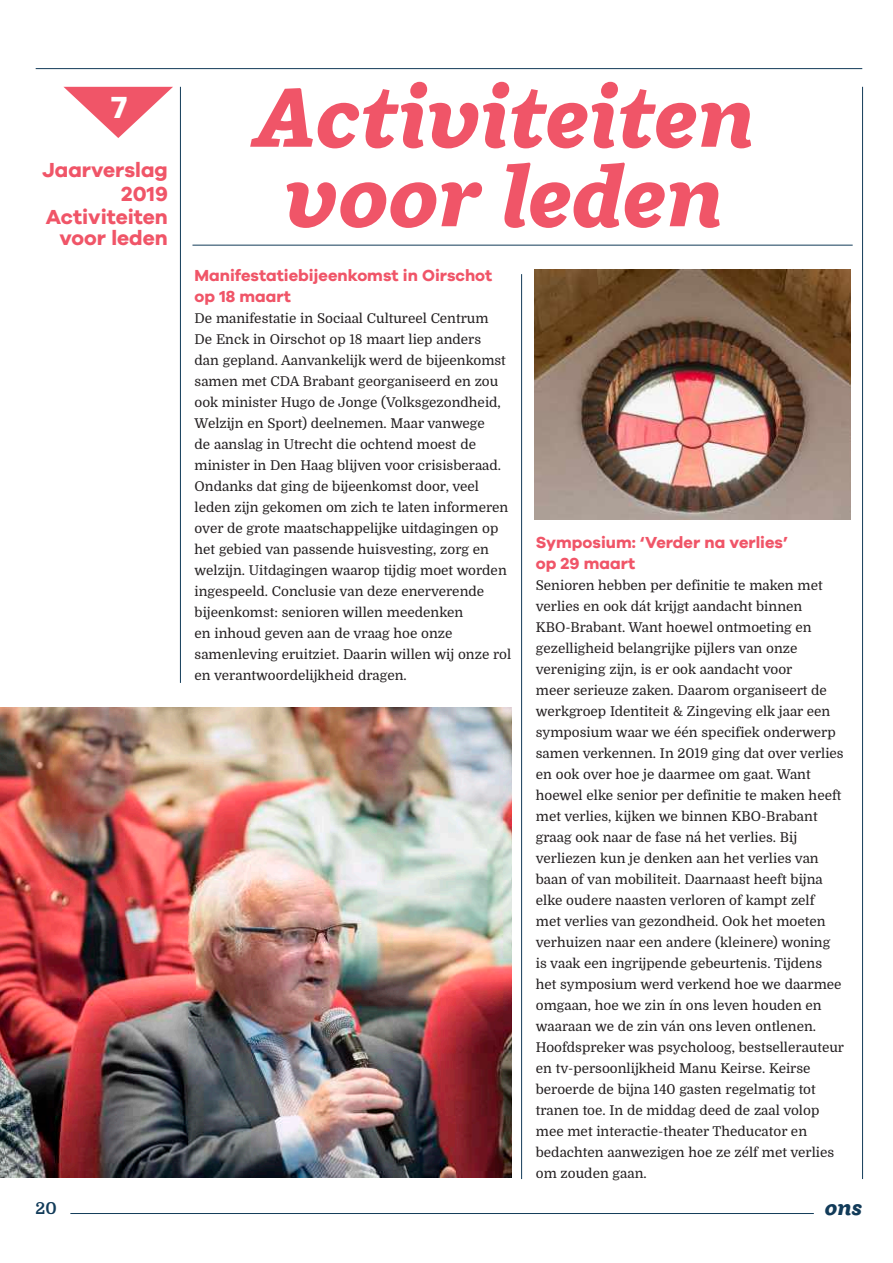
<style>
.page{position:relative;width:893px;height:1263px;background:#fff}
.page>*{position:absolute;margin:0;border:0;box-sizing:border-box;transform-origin:0 0}
.t1{font:italic 800 84px/79.5px "Ulises";color:#f05568;text-align:center}
.t2{font:700 31.5px "Galano Grotesque DEMO";color:#fff}
.t3{font:700 21px/22.5px "Galano Grotesque DEMO";color:#f05568;text-align:right}
.t4{font:italic 800 21px "Ulises";color:#123b59}
.t5{font:700 16.5px/21px "Galano Grotesque DEMO";color:#f05568}
.t6{font:700 16.5px "Domine";color:#123b59}
.t7{font:13.5px/21px "Domine";color:#231f20}
</style>
<div class="page">
<hr style="left:70px;top:1213px;width:744px;height:1px;background:#123b59">
<hr style="left:36px;top:68px;width:826px;height:1px;background:#123b59">
<svg style="left:64px;top:87px;width:109px;height:51px"></svg>
<hr style="left:180px;top:87px;width:1px;height:596px;background:#123b59">
<hr style="left:862px;top:87px;width:1px;height:1092px;background:#123b59">
<hr style="left:521px;top:274px;width:1px;height:905px;background:#123b59">
<img style="left:0;top:708px;width:512px;height:470px">
<img style="left:535px;top:269px;width:315px;height:251px">
<hr style="left:192px;top:245px;width:661px;height:1px;background:#123b59">
<h2 class="t2" style="left:111px;top:94px;width:18px">7</h2>
<h3 class="t3" style="left:42px;top:160px;width:127px">Jaarverslag<br>2019<br>Activiteiten voor leden</h3>
<p class="t6" style="left:36px;top:1199px;width:23px">20</p>
<h1 class="t1" style="left:253px;top:81px;width:503px">Activiteiten voor leden</h1>
<p class="t5" style="left:195px;top:265px;width:299px">Manifestatiebijeenkomst in Oirschot op 18 maart</p>
<p class="t7" style="left:195px;top:308px;width:318px">De manifestatie in Sociaal Cultureel Centrum<br>De Enck in Oirschot op 18 maart liep anders<br>dan gepland. Aanvankelijk werd de bijeenkomst samen met CDA Brabant georganiseerd en zou ook minister Hugo de Jonge (Volksgezondheid, Welzijn en Sport) deelnemen. Maar vanwege<br>de aanslag in Utrecht die ochtend moest de minister in Den Haag blijven voor crisisberaad.<br>Ondanks dat ging de bijeenkomst door, veel leden zijn gekomen om zich te laten informeren over de grote maatschappelijke uitdagingen op het gebied van passende huisvesting, zorg en welzijn. Uitdagingen waarop tijdig moet worden ingespeeld. Conclusie van deze enerverende bijeenkomst: senioren willen meedenken<br>en inhoud geven aan de vraag hoe onze samenleving eruitziet. Daarin willen wij onze rol en verantwoordelijkheid dragen.</p>
<p class="t5" style="left:536px;top:532px;width:254px">Symposium: ‘Verder na verlies’ op 29 maart</p>
<p class="t7" style="left:536px;top:575px;width:310px">Senioren hebben per definitie te maken met verlies en ook dát krijgt aandacht binnen KBO-Brabant. Want hoewel ontmoeting en gezelligheid belangrijke pijlers van onze vereniging zijn, is er ook aandacht voor<br>meer serieuze zaken. Daarom organiseert de werkgroep Identiteit &amp; Zingeving elk jaar een symposium waar we één specifiek onderwerp samen verkennen. In 2019 ging dat over verlies en ook over hoe je daarmee om gaat. Want hoewel elke senior per definitie te maken heeft met verlies, kijken we binnen KBO-Brabant graag ook naar de fase ná het verlies. Bij verliezen kun je denken aan het verlies van baan of van mobiliteit. Daarnaast heeft bijna elke oudere naasten verloren of kampt zelf<br>met verlies van gezondheid. Ook het moeten verhuizen naar een andere (kleinere) woning is vaak een ingrijpende gebeurtenis. Tijdens het symposium werd verkend hoe we daarmee omgaan, hoe we zin ín ons leven houden en waaraan we de zin ván ons leven ontlenen.<br>Hoofdspreker was psycholoog, bestsellerauteur en tv-persoonlijkheid Manu Keirse. Keirse beroerde de bijna 140 gasten regelmatig tot tranen toe. In de middag deed de zaal volop mee met interactie-theater Theducator en bedachten aanwezigen hoe ze zélf met verlies om zouden gaan.</p>
<h3 class="t4" style="left:825px;top:1194px;width:39px">ons</h3>
</div>
